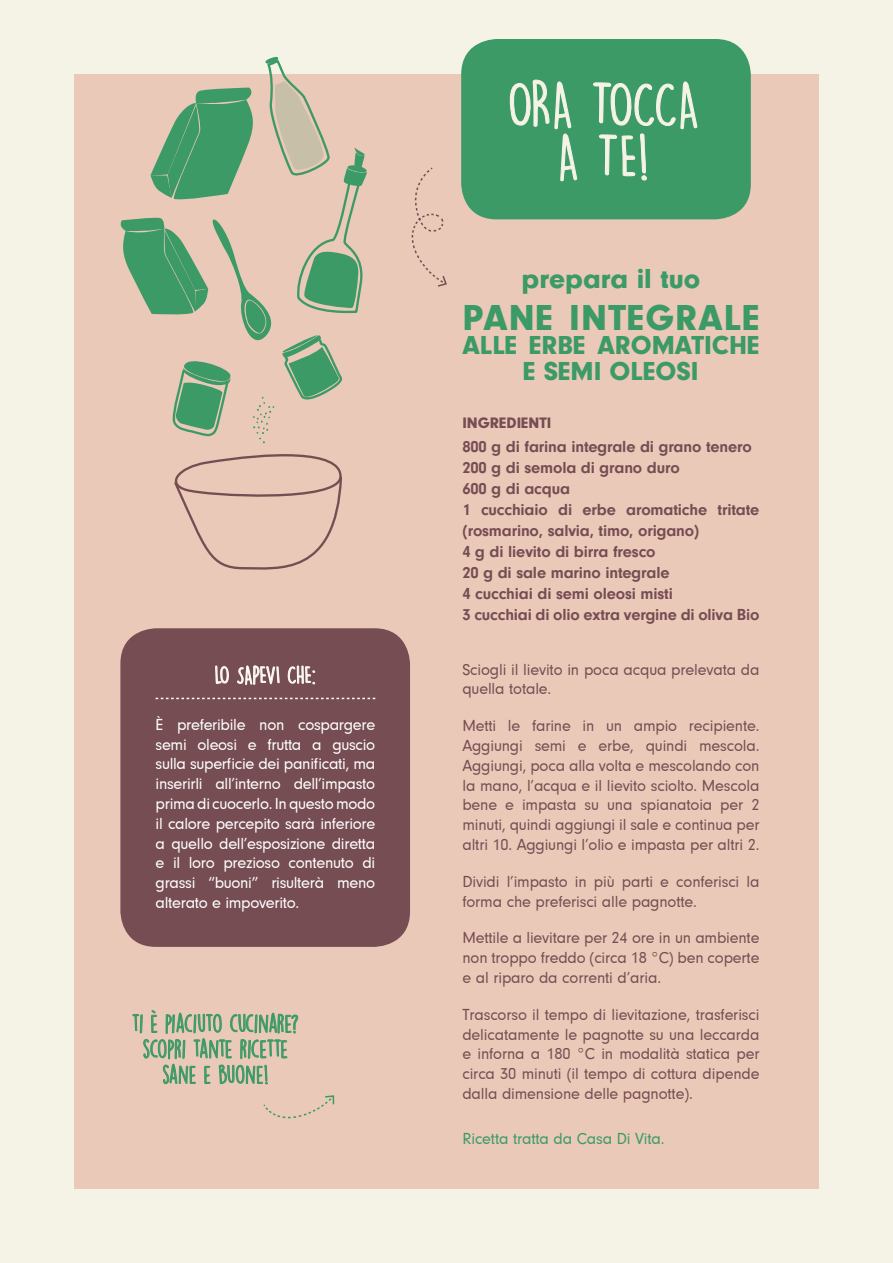
<style>
.page{position:relative;width:893px;height:1263px;background:#f5f2e6}
.page>*{position:absolute;margin:0;border:0;box-sizing:border-box;transform-origin:0 0}
.t1{font:56.85px/52.1px "DK Lemon Yellow Sun";letter-spacing:-.03em;color:#f5f2e6;text-align:center}
.t2{font:900 37.5px "Neuzeit Grotesk TOT";letter-spacing:.03em;color:#3c9a66}
.t3{font:900 28.5px "Neuzeit Grotesk TOT";color:#3c9a66}
.t4{font:900 27px/25.5px "Neuzeit Grotesk TOT";color:#3c9a66;text-align:center}
.t5{font:23.1px/25.5px "DK Lemon Yellow Sun";letter-spacing:-.025em;color:#3c9a66;text-align:center}
.t6{font:22.5px "DK Lemon Yellow Sun";letter-spacing:-.025em;color:#fff}
.t7{font:16.5px/19.8px "Neuzeit Gro";letter-spacing:-.01em;color:#764d53;text-align:justify}
.t8{font:16.5px/19.8px "Neuzeit Gro";letter-spacing:-.02em;color:#fff;text-align:justify}
.t9{font:700 16.5px/21px "Neuzeit Gro";letter-spacing:-.01em;color:#764d53}
.t10{font:16.5px "Neuzeit Gro";letter-spacing:-.01em;color:#3c9a66}
.t11{font:900 15.75px "Neuzeit Grotesk TOT";color:#764d53}
</style>
<div class="page">
<div style="left:74px;top:74px;width:745px;height:1114px;background:#eac9b8"></div>
<div style="left:120px;top:628px;width:290px;height:319px;background:#764d53;border-radius:35px"></div>
<div style="left:461px;top:39px;width:290px;height:180px;background:#3c9a66;border-radius:35px"></div>
<svg style="left:174px;top:454px;width:168px;height:116px"></svg>
<svg style="left:411px;top:167px;width:36px;height:120px"></svg>
<svg style="left:156px;top:628px;width:219px;height:72px"></svg>
<svg style="left:132px;top:1010px;width:203px;height:108px"></svg>
<svg style="left:509px;top:79px;width:69px;height:103px"></svg>
<svg style="left:593px;top:81px;width:105px;height:100px"></svg>
<svg style="left:120px;top:57px;width:247px;height:386px"></svg>
<h3 class="t6" style="left:215px;top:661px;width:103px">LO SAPEVI CHE:</h3>
<p class="t8" style="left:156px;top:715px;width:221px">È preferibile non cospargere semi oleosi e frutta a guscio sulla superficie dei panificati, ma inserirli all’interno dell’impasto prima di cuocerlo. In questo modo il calore percepito sarà inferiore a quello dell’esposizione diretta e il loro prezioso contenuto di grassi “buoni” risulterà meno alterato e impoverito.</p>
<h3 class="t5" style="left:132px;top:1010px;width:169px">TI È PIACIUTO CUCINARE?<br>SCOPRI TANTE RICETTE<br>SANE E BUONE!</h3>
<h1 class="t1" style="left:507px;top:78px;width:194px">ORA TOCCA<br>A TE!</h1>
<h3 class="t3" style="left:522px;top:263px;width:180px">prepara il tuo</h3>
<h2 class="t2" style="left:462px;top:296px;width:299px">PANE INTEGRALE</h2>
<h3 class="t4" style="left:462px;top:333px;width:299px">ALLE ERBE AROMATICHE<br>E SEMI OLEOSI</h3>
<p class="t11" style="left:462px;top:414px;width:90px">INGREDIENTI</p>
<p class="t9" style="left:462px;top:437px;width:299px">800 g di farina integrale di grano tenero<br>200 g di semola di grano duro<br>600 g di acqua<br>1 cucchiaio di erbe aromatiche tritate (rosmarino, salvia, timo, origano)<br>4 g di lievito di birra fresco<br>20 g di sale marino integrale<br>4 cucchiai di semi oleosi misti<br>3 cucchiai di olio extra vergine di oliva Bio</p>
<p class="t7" style="left:462px;top:659px;width:299px">Sciogli il lievito in poca acqua prelevata da quella totale.</p>
<p class="t7" style="left:462px;top:716px;width:299px">Metti le farine in un ampio recipiente.<br>Aggiungi semi e erbe, quindi mescola.<br>Aggiungi, poca alla volta e mescolando con la mano, l’acqua e il lievito sciolto. Mescola bene e impasta su una spianatoia per 2 minuti, quindi aggiungi il sale e continua per altri 10. Aggiungi l’olio e impasta per altri 2.</p>
<p class="t7" style="left:462px;top:872px;width:299px">Dividi l’impasto in più parti e conferisci la forma che preferisci alle pagnotte.</p>
<p class="t7" style="left:462px;top:928px;width:299px">Mettile a lievitare per 24 ore in un ambiente non troppo freddo (circa 18 °C) ben coperte e al riparo da correnti d’aria.</p>
<p class="t7" style="left:462px;top:1005px;width:299px">Trascorso il tempo di lievitazione, trasferisci delicatamente le pagnotte su una leccarda e inforna a 180 °C in modalità statica per circa 30 minuti (il tempo di cottura dipende dalla dimensione delle pagnotte).</p>
<p class="t10" style="left:462px;top:1129px;width:204px">Ricetta tratta da Casa Di Vita.</p>
</div>
